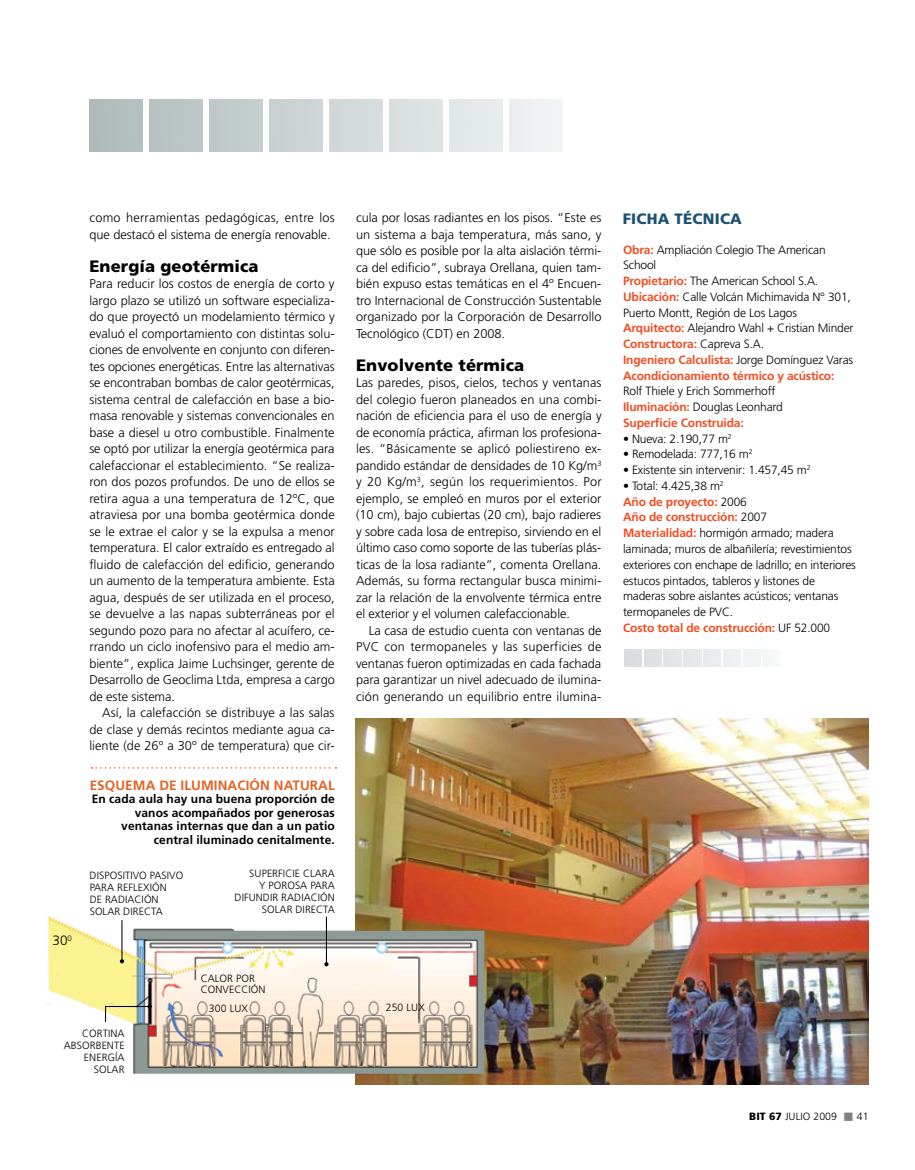
<style>
.page{position:relative;width:915px;height:1170px;background:#fff}
.page>*{position:absolute;margin:0;border:0;box-sizing:border-box;transform-origin:0 0}
.t1{font:900 16.5px "Frutiger";letter-spacing:.005em;color:#000}
.t2{font:900 15px "Frutiger";letter-spacing:.015em;color:#1b5273}
.t3{font:700 13.5px "Frutiger";letter-spacing:.005em;color:#e26326}
.t4{font:300 13.5px "Frutiger";color:#000}
.t5{font:300 12.75px/16.5px "Frutiger";color:#000;text-align:justify}
.t6{font:300 12px/15.8px "Frutiger";letter-spacing:-.015em;color:#000}
.t7{font:700 12px/13.5px "Frutiger";letter-spacing:.005em;color:#000;text-align:right}
.t8{font:300 10.5px/12px "Frutiger";letter-spacing:.005em;color:#000;text-align:right}
.s1{font-weight:700;color:#f04e23}
.s2{font-weight:900}
.s3{color:#808284}
</style>
<div class="page">
<img style="left:356px;top:719px;width:512px;height:365px">
<div style="left:89px;top:99px;width:53px;height:53px;background:#b2bdbe"></div>
<div style="left:149px;top:99px;width:53px;height:53px;background:#bac4c5"></div>
<div style="left:209px;top:99px;width:53px;height:53px;background:#c2cbcc"></div>
<div style="left:269px;top:99px;width:53px;height:53px;background:#cbd3d3"></div>
<div style="left:329px;top:99px;width:53px;height:53px;background:#d3dada"></div>
<div style="left:389px;top:99px;width:53px;height:53px;background:#dbe2e3"></div>
<div style="left:449px;top:99px;width:53px;height:53px;background:#e5e9ea"></div>
<div style="left:509px;top:99px;width:53px;height:53px;background:#eef1f2"></div>
<img style="left:47px;top:913px;width:437px;height:160px">
<hr style="left:326px;top:916px;width:1px;height:48px;background:#000">
<svg style="left:324px;top:962px;width:4px;height:4px"></svg>
<hr style="left:121px;top:920px;width:1px;height:41px;background:#000">
<svg style="left:120px;top:959px;width:4px;height:4px"></svg>
<svg style="left:104px;top:1004px;width:48px;height:18px"></svg>
<svg style="left:91px;top:767px;width:245px;height:1px"></svg>
<div style="left:624px;top:649px;width:17px;height:17px;background:#d8ddde"></div>
<div style="left:643px;top:649px;width:18px;height:17px;background:#dce1e2"></div>
<div style="left:663px;top:649px;width:18px;height:17px;background:#e0e5e5"></div>
<div style="left:683px;top:649px;width:17px;height:17px;background:#e4e9e9"></div>
<div style="left:703px;top:649px;width:17px;height:17px;background:#e9ecec"></div>
<div style="left:723px;top:649px;width:17px;height:17px;background:#edf0f0"></div>
<div style="left:742px;top:649px;width:18px;height:17px;background:#f1f3f4"></div>
<div style="left:762px;top:649px;width:18px;height:17px;background:#f6f8f8"></div>
<p class="t4" style="left:52px;top:932px;width:21px">30<sup>0</sup></p>
<p class="t5" style="left:89px;top:209px;width:247px">como herramientas pedagógicas, entre los que destacó el sistema de energía renovable.</p>
<p class="t1" style="left:89px;top:256px;width:171px">Energía geotérmica</p>
<p class="t5" style="left:89px;top:275px;width:247px">Para reducir los costos de energía de corto y largo plazo se utilizó un software especializa&shy;do que proyectó un modelamiento térmico y evaluó el comportamiento con distintas solu&shy;ciones de envolvente en conjunto con diferen&shy;tes opciones energéticas. Entre las alternativas se encontraban bombas de calor geotérmicas, sistema central de calefacción en base a bio&shy;masa renovable y sistemas convencionales en base a diesel u otro combustible. Finalmente se optó por utilizar la energía geotérmica para calefaccionar el establecimiento. “Se realiza&shy;ron dos pozos profundos. De uno de ellos se retira agua a una temperatura de 12ºC, que atraviesa por una bomba geotérmica donde se le extrae el calor y se la expulsa a menor temperatura. El calor extraído es entregado al fluido de calefacción del edificio, generando un aumento de la temperatura ambiente. Esta agua, después de ser utilizada en el proceso, se devuelve a las napas subterráneas por el segundo pozo para no afectar al acuífero, ce&shy;rrando un ciclo inofensivo para el medio am&shy;biente”, explica Jaime Luchsinger, gerente de Desarrollo de Geoclima Ltda, empresa a cargo de este sistema.</p>
<p class="t5" style="left:89px;top:704px;width:247px;text-indent:13px">Así, la calefacción se distribuye a las salas de clase y demás recintos mediante agua ca&shy;liente (de 26º a 30º de temperatura) que cir-</p>
<p class="t3" style="left:90px;top:777px;width:37px">esquema</p>
<p class="t3" style="left:159px;top:777px;width:42px">de ilumi</p>
<p class="t3" style="left:218px;top:777px;width:118px">naci ón natural</p>
<p class="t7" style="left:92px;top:792px;width:244px">En cada aula hay una buena proporción de vanos acompañados por generosas ventanas internas que dan a un patio central iluminado cenitalmente.</p>
<p class="t8" style="left:234px;top:867px;width:102px">superfic ie c lara<br>y porosa para difundir radiac ión solar directa</p>
<p class="t8" style="left:90px;top:869px;width:95px;text-align:left">dispositivo pasivo para reflexión<br>de radiac ión solar directa</p>
<p class="t5" style="left:356px;top:209px;width:247px">cula por losas radiantes en los pisos. “Este es un sistema a baja temperatura, más sano, y que sólo es posible por la alta aislación térmi&shy;ca del edificio”, subraya Orellana, quien tam&shy;bién expuso estas temáticas en el 4º Encuen&shy;tro Internacional de Construcción Sustentable organizado por la Corporación de Desarrollo Tecnológico (CDT) en 2008.</p>
<p class="t1" style="left:356px;top:355px;width:170px">Envolvente térmica</p>
<p class="t5" style="left:356px;top:374px;width:247px">Las paredes, pisos, cielos, techos y ventanas del colegio fueron planeados en una combi&shy;nación de eficiencia para el uso de energía y de economía práctica, afirman los profesiona&shy;les. “Básicamente se aplicó poliestireno ex&shy;pandido estándar de densidades de 10 Kg/m<sup>3 </sup>y 20 Kg/m<sup>3</sup>, según los requerimientos. Por ejemplo, se empleó en muros por el exterior (10 cm), bajo cubiertas (20 cm), bajo radieres y sobre cada losa de entrepiso, sirviendo en el último caso como soporte de las tuberías plás&shy;ticas de la losa radiante”, comenta Orellana.<br>Además, su forma rectangular busca minimi&shy;zar la relación de la envolvente térmica entre el exterior y el volumen calefaccionable.</p>
<p class="t5" style="left:356px;top:622px;width:247px;text-indent:13px">La casa de estudio cuenta con ventanas de PVC con termopaneles y las superficies de ventanas fueron optimizadas en cada fachada para garantizar un nivel adecuado de ilumina&shy;ción generando un equilibrio entre ilumina-</p>
<p class="t8" style="left:201px;top:973px;width:66px;line-height:10.5px;text-align:left">calor por convecc ión</p>
<p class="t8" style="left:209px;top:1002px;width:40px">300 lux</p>
<p class="t8" style="left:386px;top:1001px;width:40px">250 lux</p>
<p class="t8" style="left:64px;top:1026px;width:62px">c ortina absorbente energía solar</p>
<p class="t2" style="left:622px;top:209px;width:121px">Ficha Técnica</p>
<p class="t6" style="left:623px;top:241px;width:232px"><span class="s1">Obra:</span> Ampliación Colegio The American School<br><span class="s1">Propietario:</span> The American School S.A.<br><span class="s1">Ubicación:</span> Calle Volcán Michimavida N° 301, Puerto Montt, Región de Los Lagos <span class="s1">Arquitecto:</span> Alejandro Wahl + Cristian Minder <span class="s1">Constructora:</span> Capreva S.A.<br><span class="s1">Ingeniero Calculista:</span> Jorge Domínguez Varas <span class="s1">Acondicionamiento térmico y acústico:</span></p>
<p class="t6" style="left:623px;top:383px;width:161px">Rolf Thiele y Erich Sommerhoff<br><span class="s1">Iluminación:</span> Douglas Leonhard<br><span class="s1">Superficie Construida:</span></p>
<p class="t6" style="left:623px;top:430px;width:110px">• Nueva: 2.190,77 m<sup>2</sup></p>
<p class="t6" style="left:623px;top:446px;width:131px">• Remodelada: 777,16 m<sup>2</sup></p>
<p class="t6" style="left:623px;top:462px;width:189px">• Existente sin intervenir: 1.457,45 m<sup>2</sup></p>
<p class="t6" style="left:623px;top:478px;width:234px">• Total: 4.425,38 m<sup>2<br></sup><span class="s1">Año de proyecto:</span> 2006<br><span class="s1">Año de construcción:</span> 2007<br><span class="s1">Materialidad:</span> hormigón armado; madera laminada; muros de albañilería; revestimientos exteriores con enchape de ladrillo; en interiores estucos pintados, tableros y listones de maderas sobre aislantes acústicos; ventanas termopaneles de PVC.<br><span class="s1">Costo total de construcción:</span> U F 52.000</p>
<p class="t8" style="left:749px;top:1110px;width:121px"><span class="s2">BIT 67</span> julio 2009 <span class="s3">■</span> 41</p>
</div>
